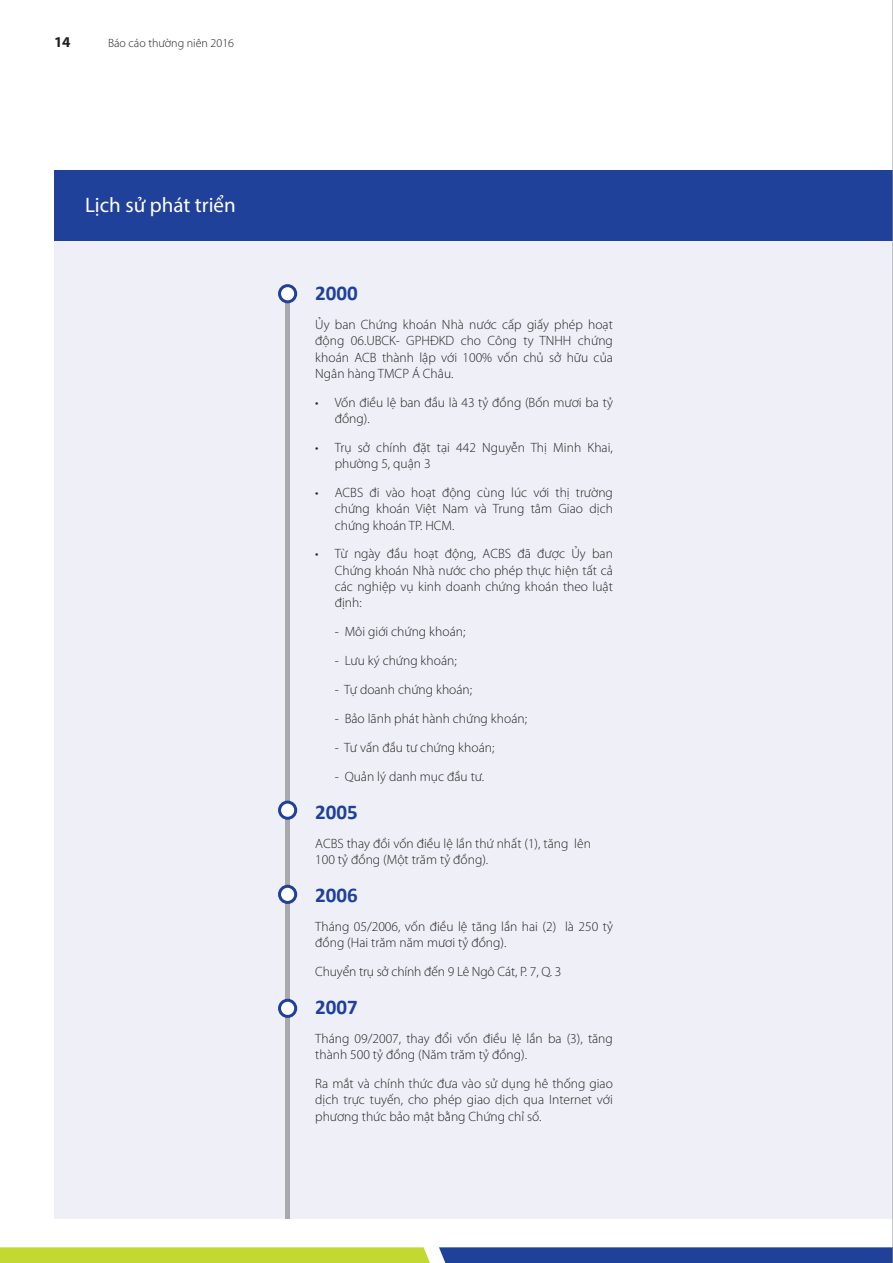
<style>
.page{position:relative;width:893px;height:1263px;background:#fff}
.page>*{position:absolute;margin:0;border:0;box-sizing:border-box;transform-origin:0 0}
.t1{font:700 21px "Calibri";color:#20419a}
.t2{font:21px "Myriad Pro";color:#fff}
.t3{font:700 15px "Myriad Pro";color:#231f20}
.t4{font:300 13.5px/16.2px "Myriad Pro";color:#231f20}
.t5{font:300 12px "Myriad Pro";color:#231f20}
</style>
<div class="page">
<div style="left:54px;top:170px;width:839px;height:1048px;background:#eff0f7"></div>
<div style="left:285px;top:289px;width:5px;height:929px;background:#a8a9ad"></div>
<div style="left:280px;top:286px;width:16px;height:16px;background:#fff;border-radius:50%"></div>
<div style="left:278px;top:284px;width:19px;height:19px;border:3px solid #20419a;border-radius:50%"></div>
<div style="left:280px;top:802px;width:16px;height:16px;background:#fff;border-radius:50%"></div>
<div style="left:278px;top:801px;width:19px;height:19px;border:3px solid #20419a;border-radius:50%"></div>
<div style="left:280px;top:886px;width:16px;height:16px;background:#fff;border-radius:50%"></div>
<div style="left:278px;top:885px;width:19px;height:19px;border:3px solid #20419a;border-radius:50%"></div>
<div style="left:280px;top:1000px;width:16px;height:16px;background:#fff;border-radius:50%"></div>
<div style="left:278px;top:999px;width:19px;height:19px;border:3px solid #20419a;border-radius:50%"></div>
<div style="left:54px;top:170px;width:839px;height:70px;background:#20419a"></div>
<svg style="left:0;top:1247px;width:892px;height:16px;background:#758f6d"></svg>
<hr style="left:892px;top:0;width:1px;height:1263px;background:#939598">
<p class="t3" style="left:54px;top:32px;width:18px">14</p>
<p class="t5" style="left:108px;top:36px;width:128px">Báo cáo thường niên 2016</p>
<h1 class="t2" style="left:85px;top:192px;width:152px">Lịch sử phát triển</h1>
<h1 class="t1" style="left:315px;top:284px;width:44px">2000</h1>
<p class="t4" style="left:315px;top:316px;width:299px;text-align:justify">Ủy ban Chứng khoán Nhà nước cấp giấy phép hoạt động 06.UBCK- GPHĐKD cho Công ty TNHH chứng khoán ACB thành lập với 100% vốn chủ sở hữu của Ngân hàng TMCP Á Châu.</p>
<p class="t4" style="left:335px;top:394px;width:280px;text-indent:-20px">• Vốn điều lệ ban đầu là 43 tỷ đồng (Bốn mươi ba tỷ đồng).</p>
<p class="t4" style="left:335px;top:439px;width:280px;text-indent:-20px">• Trụ sở chính đặt tại 442 Nguyễn Thị Minh Khai, phường 5, quận 3</p>
<p class="t4" style="left:335px;top:484px;width:280px;text-align:justify;text-indent:-20px">• ACBS đi vào hoạt động cùng lúc với thị trường chứng khoán Việt Nam và Trung tâm Giao dịch chứng khoán TP. HCM.</p>
<p class="t4" style="left:335px;top:546px;width:280px;text-align:justify;text-indent:-20px">• Từ ngày đầu hoạt động, ACBS đã được Ủy ban Chứng khoán Nhà nước cho phép thực hiện tất cả các nghiệp vụ kinh doanh chứng khoán theo luật định:</p>
<p class="t4" style="left:335px;top:623px;width:132px">- Môi giới chứng khoán;</p>
<p class="t4" style="left:335px;top:652px;width:124px">- Lưu ký chứng khoán;</p>
<p class="t4" style="left:335px;top:681px;width:139px">- Tự doanh chứng khoán;</p>
<p class="t4" style="left:335px;top:710px;width:194px">- Bảo lãnh phát hành chứng khoán;</p>
<p class="t4" style="left:335px;top:739px;width:161px">- Tư vấn đầu tư chứng khoán;</p>
<p class="t4" style="left:335px;top:768px;width:151px">- Quản lý danh mục đầu tư.</p>
<h1 class="t1" style="left:315px;top:803px;width:44px">2005</h1>
<p class="t4" style="left:315px;top:835px;width:277px">ACBS thay đồi vốn điều lệ lần thứ nhất (1), tăng lên<br>100 tỷ đồng (Một trăm tỷ đồng).</p>
<h1 class="t1" style="left:315px;top:886px;width:44px">2006</h1>
<p class="t4" style="left:315px;top:918px;width:299px">Tháng 05/2006, vốn điều lệ tăng lần hai (2) là 250 tỷ đồng (Hai trăm năm mươi tỷ đồng).</p>
<p class="t4" style="left:315px;top:963px;width:248px">Chuyển trụ sở chính đến 9 Lê Ngô Cát, P. 7, Q. 3</p>
<h1 class="t1" style="left:315px;top:998px;width:44px">2007</h1>
<p class="t4" style="left:315px;top:1030px;width:299px">Tháng 09/2007, thay đổi vốn điều lệ lần ba (3), tăng thành 500 tỷ đồng (Năm trăm tỷ đồng).</p>
<p class="t4" style="left:315px;top:1075px;width:299px;text-align:justify">Ra mắt và chính thức đưa vào sử dụng hê thống giao dịch trực tuyến, cho phép giao dịch qua Internet với phương thức bảo mật bằng Chứng chỉ số.</p>
</div>
